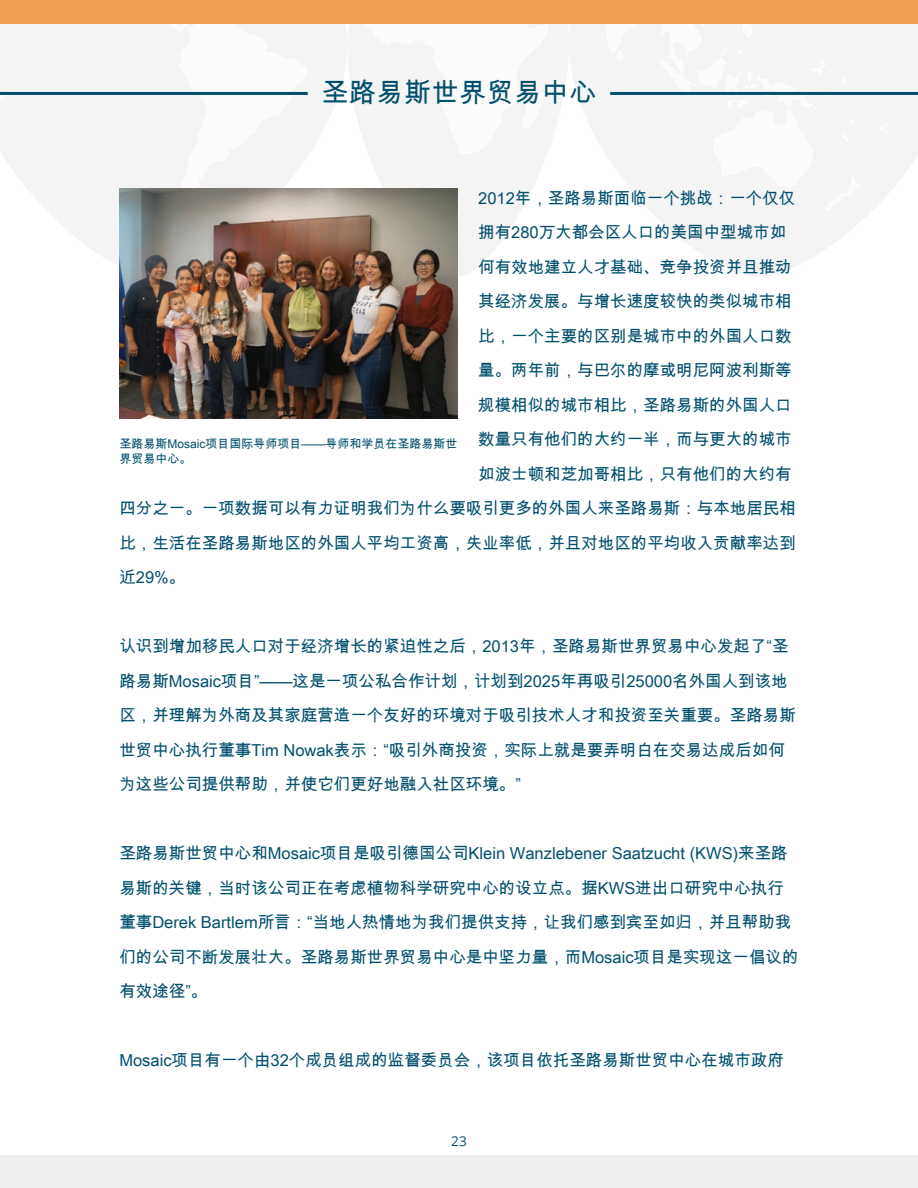
<style>
.page{position:relative;width:918px;height:1188px;background:#fff}
.page>*{position:absolute;margin:0;border:0;box-sizing:border-box;transform-origin:0 0}
.t1{font:27px "Arial Unicode MS";letter-spacing:.02em;color:#014f6e}
.t2{font:16.5px/34.5px "Arial Unicode MS";color:#014f6e}
.t3{font:13.5px "Open Sans";color:#014f6e}
.t4{font:12px/15px "Arial Unicode MS";color:#014f6e}
</style>
<div class="page">
<svg style="left:81px;top:24px;width:266px;height:241px;fill:#f4f4f5"></svg>
<svg style="left:348px;top:24px;width:221px;height:252px;fill:#f4f4f5"></svg>
<svg style="left:569px;top:24px;width:349px;height:252px;fill:#f4f4f5"></svg>
<div style="left:364px;top:24px;width:203px;height:130px;background:#f4f4f5"></div>
<svg style="left:879px;top:123px;width:12px;height:12px"></svg>
<div style="left:579px;top:24px;width:282px;height:186px;background:#f4f4f5"></div>
<div style="left:0;top:24px;width:307px;height:217px;background:#f4f4f5"></div>
<div style="left:0;top:0;width:918px;height:24px;background:#f09f52"></div>
<hr style="left:610px;top:92px;width:308px;height:3px;background:#014f6e">
<hr style="left:0;top:92px;width:308px;height:3px;background:#014f6e">
<img style="left:119px;top:188px;width:339px;height:231px">
<div style="left:0;top:1155px;width:918px;height:33px;background:#edefef"></div>
<h1 class="t1" style="left:322px;top:73px;width:276px">圣路易斯世界贸易中心</h1>
<p class="t2" style="left:478px;top:180px;width:319px">2012年，圣路易斯面临一个挑战：一个仅仅</p>
<p class="t2" style="left:478px;top:215px;width:310px">拥有280万大都会区人口的美国中型城市如</p>
<p class="t2" style="left:478px;top:249px;width:315px">何有效地建立人才基础、竞争投资并且推动</p>
<p class="t2" style="left:478px;top:284px;width:315px">其经济发展。与增长速度较快的类似城市相</p>
<p class="t2" style="left:478px;top:318px;width:315px">比，一个主要的区别是城市中的外国人口数</p>
<p class="t2" style="left:478px;top:353px;width:315px">量。两年前，与巴尔的摩或明尼阿波利斯等</p>
<p class="t2" style="left:478px;top:387px;width:315px">规模相似的城市相比，圣路易斯的外国人口</p>
<p class="t2" style="left:478px;top:422px;width:315px">数量只有他们的大约一半，而与更大的城市</p>
<p class="t2" style="left:478px;top:456px;width:315px">如波士顿和芝加哥相比，只有他们的大约有</p>
<p class="t2" style="left:119px;top:491px;width:678px">四分之一。一项数据可以有力证明我们为什么要吸引更多的外国人来圣路易斯：与本地居民相</p>
<p class="t2" style="left:119px;top:525px;width:678px">比，生活在圣路易斯地区的外国人平均工资高，失业率低，并且对地区的平均收入贡献率达到</p>
<p class="t2" style="left:119px;top:560px;width:68px">近29%。</p>
<p class="t4" style="left:119px;top:436px;width:340px">圣路易斯Mosaic项目国际导师项目——导师和学员在圣路易斯世界贸易中心。</p>
<p class="t2" style="left:119px;top:629px;width:678px">认识到增加移民人口对于经济增长的紧迫性之后，2013年，圣路易斯世界贸易中心发起了“圣路易斯Mosaic项目”——这是一项公私合作计划，计划到2025年再吸引25000名外国人到该地区，并理解为外商及其家庭营造一个友好的环境对于吸引技术人才和投资至关重要。圣路易斯世贸中心执行董事Tim Nowak表示：“吸引外商投资，实际上就是要弄明白在交易达成后如何为这些公司提供帮助，并使它们更好地融入社区环境。”</p>
<p class="t2" style="left:119px;top:836px;width:681px">圣路易斯世贸中心和Mosaic项目是吸引德国公司Klein Wanzlebener Saatzucht (KWS)来圣路易斯的关键，当时该公司正在考虑植物科学研究中心的设立点。据KWS进出口研究中心执行董事Derek Bartlem所言：“当地人热情地为我们提供支持，让我们感到宾至如归，并且帮助我们的公司不断发展壮大。圣路易斯世界贸易中心是中坚力量，而Mosaic项目是实现这一倡议的有效途径”。</p>
<p class="t2" style="left:119px;top:1043px;width:666px">Mosaic项目有一个由32个成员组成的监督委员会，该项目依托圣路易斯世贸中心在城市政府</p>
<p class="t3" style="left:451px;top:1132px;width:17px">23</p>
</div>
